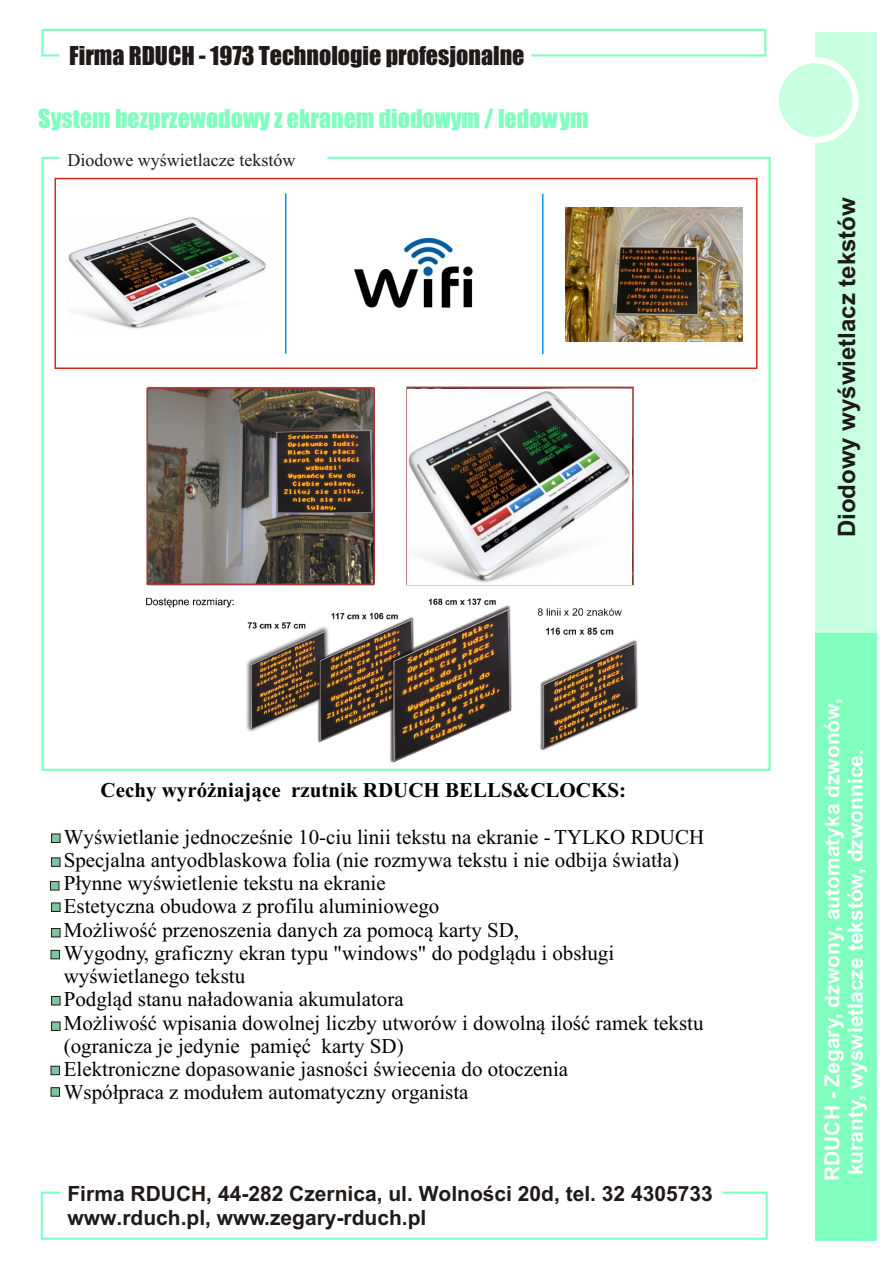
<style>
.page{position:relative;width:894px;height:1263px;background:#fff}
.page>*{position:absolute;margin:0;border:0;box-sizing:border-box;transform-origin:0 0}
.t1{font:24px "Impact";color:#80ffbf}
.t2{font:24px "Impact";color:#1f1a17}
.t3{font:700 24px "Arial CE";color:#1f1a17}
.t4{font:21px/23.2px "Times New Roman CE";color:#000}
.t5{font:700 21px/23.4px "Arial CE";color:#1f1a17}
.t6{font:700 21px/23.4px "Arial CE";color:#fff}
.t7{font:700 21px "Times New Roman CE";color:#000}
.t8{font:18px "Times New Roman CE";color:#1f1a17}
</style>
<div class="page">
<svg style="left:40px;top:1191px;width:728px;height:49px"></svg>
<div style="left:815px;top:32px;width:61px;height:1209px;background:#c7ffe0"></div>
<div style="left:815px;top:634px;width:61px;height:607px;background:#80ffbf"></div>
<div style="left:773px;top:57px;width:86px;height:86px;background:#fff;border-radius:50%"></div>
<div style="left:779px;top:63px;width:73px;height:74px;background:#c7ffe0;border-radius:50%"></div>
<svg style="left:41px;top:156px;width:730px;height:615px"></svg>
<div style="left:55px;top:178px;width:703px;height:191px;border:2px solid #d9261c"></div>
<img style="left:565px;top:208px;width:178px;height:133px">
<hr style="left:285px;top:193px;width:1px;height:161px;background:#0094de">
<hr style="left:542px;top:194px;width:2px;height:160px;background:#0094de">
<img style="left:128px;top:384px;width:525px;height:382px">
<img style="left:517px;top:624px;width:156px;height:128px">
<img style="left:539px;top:608px;width:83px;height:26px">
<div style="left:51px;top:834px;width:9px;height:9px;background:#7dc4a1;border:1px solid #1f1a17"></div>
<div style="left:51px;top:858px;width:9px;height:9px;background:#7dc4a1;border:1px solid #1f1a17"></div>
<div style="left:51px;top:903px;width:9px;height:9px;background:#7dc4a1;border:1px solid #1f1a17"></div>
<div style="left:51px;top:928px;width:9px;height:9px;background:#7dc4a1;border:1px solid #1f1a17"></div>
<div style="left:51px;top:950px;width:9px;height:9px;background:#7dc4a1;border:1px solid #1f1a17"></div>
<div style="left:51px;top:996px;width:9px;height:9px;background:#7dc4a1;border:1px solid #1f1a17"></div>
<div style="left:51px;top:1022px;width:9px;height:9px;background:#7dc4a1;border:1px solid #1f1a17"></div>
<div style="left:51px;top:1066px;width:9px;height:9px;background:#7dc4a1;border:1px solid #1f1a17"></div>
<img style="left:67px;top:217px;width:200px;height:112px">
<img style="left:408px;top:389px;width:224px;height:195px">
<svg style="left:41px;top:28px;width:726px;height:29px"></svg>
<img style="left:354px;top:239px;width:134px;height:81px">
<div style="left:51px;top:1088px;width:9px;height:8px;background:#7dc4a1;border:1px solid #1f1a17"></div>
<div style="left:50px;top:881px;width:9px;height:9px;background:#7dc4a1;border:1px solid #1f1a17"></div>
<p class="t2" style="left:69px;top:46px;width:457px">Firma RDUCH - 1973 Technologie profesjonalne</p>
<p class="t1" style="left:38px;top:109px;width:552px">System bezprzewodowy z ekranem diodowym / ledowym</p>
<p class="t8" style="left:67px;top:154px;width:229px">Diodowe wyœwietlacze tekstów</p>
<p class="t7" style="left:101px;top:783px;width:527px">Cechy wyró¿niaj¹ce rzutnik RDUCH BELLS&amp;CLOCKS:</p>
<p class="t4" style="left:64px;top:827px;width:642px">Wyœwietlanie jednoczeœnie 10-ciu linii tekstu na ekranie - TYLKO RDUCH Specjalna antyodblaskowa folia (nie rozmywa tekstu i nie odbija œwiat³a)<br>P³ynne wyœwietlenie tekstu na ekranie<br>Estetyczna obudowa z profilu aluminiowego<br>Mo¿liwoœæ przenoszenia danych za pomoc¹ karty SD,<br>Wygodny, graficzny ekran typu "windows" do podgl¹du i obs³ugi wyœwietlanego tekstu<br>Podgl¹d stanu na³adowania akumulatora<br>Mo¿liwoœæ wpisania dowolnej liczby utworów i dowoln¹ iloœæ ramek tekstu (ogranicza je jedynie pamiêæ karty SD)<br>Elektroniczne dopasowanie jasnoœci œwiecenia do otoczenia<br>Wspó³praca z modu³em automatyczny organista</p>
<p class="t5" style="left:67px;top:1184px;width:647px">Firma RDUCH, 44-282 Czernica, ul. Wolnoœci 20d, tel. 32 4305733 www.rduch.pl, www.zegary-rduch.pl</p>
<p class="t3" style="left:838px;top:537px;width:342px;rotate:-90deg">Diodowy wyœwietlacz tekstów</p>
<p class="t6" style="left:822px;top:1181px;width:484px;rotate:-90deg">RDUCH - Zegary, dzwony, automatyka dzwonów, kuranty, wyswietlacze tekstów, dzwonnice.</p>
</div>
